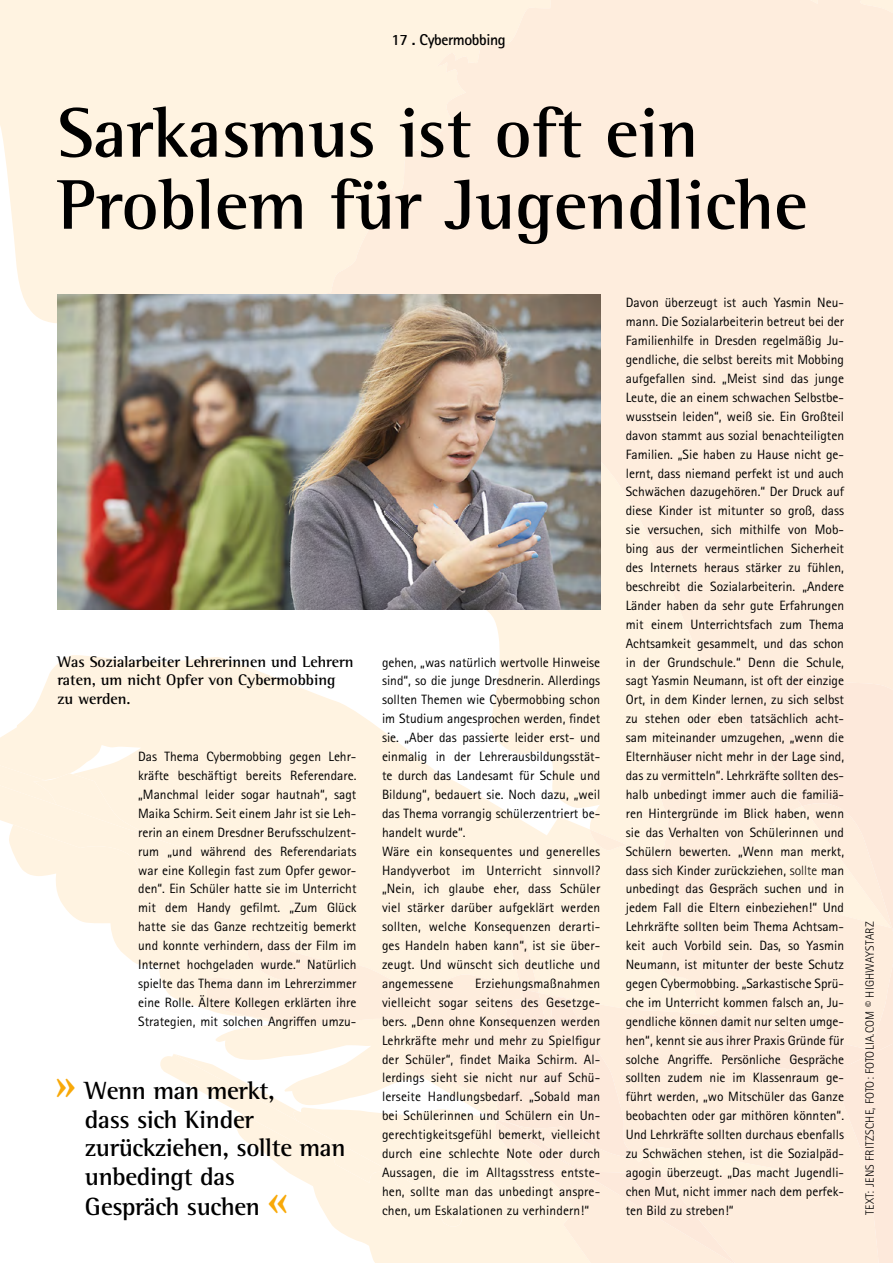
<style>
.page{position:relative;width:893px;height:1263px;background:#fff}
.page>*{position:absolute;margin:0;border:0;box-sizing:border-box;transform-origin:0 0}
.HZ-50{font:700 72px/72px "Rotis Semi Serif Std";color:#000}
.t1{font:700 25.5px/28.8px "Rotis Semi Serif Std";letter-spacing:-.015em;color:#000}
.Vorspann{font:700 15.75px/18.9px "Rotis Semi Serif Std";color:#000}
.t2{font:700 15.75px "Rotis Sans Serif Std";letter-spacing:-.025em;color:#000}
.GT{font:13.5px/18.9px "Rotis Sans Serif Std";color:#000;text-align:justify}
.GT_15{font:13.5px/18.9px "Rotis Sans Serif Std";letter-spacing:.01em;color:#000;text-align:justify}
.t3{font:300 12px "Rotis Sans Serif Std";letter-spacing:.02em;color:#000}
.s1{font-family:"Utopia";font-weight:600;font-size:45px;color:#f8a909}
.s2{font-weight:300}
</style>
<div class="page">
<div style="left:0;top:0;width:311px;height:323px;background:#fff3e1"></div>
<div style="left:311px;top:0;width:582px;height:655px;background:#feeddd"></div>
<svg style="left:34px;top:655px;width:859px;height:437px;fill:#fff3e1"></svg>
<svg style="left:202px;top:829px;width:293px;height:434px;fill:#fff3e1"></svg>
<div style="left:495px;top:676px;width:398px;height:587px;background:#feeddd"></div>
<div style="left:0;top:709px;width:272px;height:187px;background:#fff3e1"></div>
<img style="left:57px;top:295px;width:543px;height:315px">
<p class="t2" style="left:392px;top:30px;width:116px">17 . Cybermobbing</p>
<h1 class="HZ-50" style="left:57px;top:97px;width:752px">Sarkasmus ist oft ein<br>Problem für Jugendliche</h1>
<h2 class="Vorspann" style="left:57px;top:652px;width:298px">Was Sozialarbeiter Lehrerinnen und Lehrern raten, um nicht Opfer von Cybermobbing zu werden.</h2>
<p class="GT" style="left:138px;top:747px;width:220px">Das Thema Cybermobbing gegen Lehr&shy;kräfte beschäftigt bereits Referendare. „Manchmal leider sogar hautnah“, sagt Maika Schirm. Seit einem Jahr ist sie Leh&shy;rerin an einem Dresdner Berufsschulzent&shy;rum „und während des Referendariats war eine Kollegin fast zum Opfer gewor&shy;den“. Ein Schüler hatte sie im Unterricht mit dem Handy gefilmt. „Zum Glück hatte sie das Ganze rechtzeitig bemerkt und konnte verhindern, dass der Film im Internet hochgeladen wurde.“ Natürlich spielte das Thema dann im Lehrerzimmer eine Rolle. Ältere Kollegen erklärten ihre Strategien, mit solchen Angriffen umzu-</p>
<h2 class="t1" style="left:85px;top:1076px;width:262px;text-indent:-30px"><span class="s1">»</span> Wenn man merkt,<br>dass sich Kinder zurückziehen, sollte man unbedingt das<br>Gespräch suchen <span class="s1">«</span></h2>
<p class="GT" style="left:382px;top:653px;width:220px">gehen, „was natürlich wertvolle Hinweise sind“, so die junge Dresdnerin. Allerdings sollten Themen wie Cybermobbing schon im Studium angesprochen werden, findet sie. „Aber das passierte leider erst- und einmalig in der Lehrerausbildungsstät&shy;te durch das Landesamt für Schule und Bildung“, bedauert sie. Noch dazu, „weil das Thema vorrangig schülerzentriert be&shy;handelt wurde“.</p>
<p class="GT_15" style="left:382px;top:842px;width:220px">Wäre ein konsequentes und generelles Handyverbot im Unterricht sinnvoll? „Nein, ich glaube eher, dass Schüler viel stärker darüber aufgeklärt werden sollten, welche Konsequenzen derarti&shy;ges Handeln haben kann“, ist sie über&shy;zeugt. Und wünscht sich deutliche und angemessene</p>
<p class="GT_15" style="left:382px;top:974px;width:220px;text-indent:93px">Erziehungsmaßnahmen vielleicht sogar seitens des Gesetzge&shy;bers. „Denn ohne Konsequenzen werden Lehrkräfte mehr und mehr zu Spielfigur der Schüler“, findet Maika Schirm. Al&shy;lerdings sieht sie nicht nur auf Schü&shy;lerseite Handlungsbedarf. „Sobald man bei Schülerinnen und Schülern ein Un&shy;gerechtigkeitsgefühl bemerkt, vielleicht durch eine schlechte Note oder durch Aussagen, die im Alltagsstress entste&shy;hen, sollte man das unbedingt anspre&shy;chen, um Eskalationen zu verhindern!“</p>
<p class="GT" style="left:626px;top:293px;width:220px">Davon überzeugt ist auch Yasmin Neu&shy;mann. Die Sozialarbeiterin betreut bei der Familienhilfe in Dresden regelmäßig Ju&shy;gendliche, die selbst bereits mit Mobbing aufgefallen sind. „Meist sind das junge Leute, die an einem schwachen Selbstbe&shy;wusstsein leiden“, weiß sie. Ein Großteil davon stammt aus sozial benachteiligten Familien. „Sie haben zu Hause nicht ge&shy;lernt, dass niemand perfekt ist und auch Schwächen dazugehören.“ Der Druck auf diese Kinder ist mitunter so groß, dass sie versuchen, sich mithilfe von Mob&shy;bing aus der vermeintlichen Sicherheit des Internets heraus stärker zu fühlen, beschreibt die Sozialarbeiterin. „Andere Länder haben da sehr gute Erfahrungen mit einem Unterrichtsfach zum Thema Achtsamkeit gesammelt, und das schon in der Grundschule.“ Denn die Schule, sagt Yasmin Neumann, ist oft der einzige Ort, in dem Kinder lernen, zu sich selbst zu stehen oder eben tatsächlich acht&shy;sam miteinander umzugehen, „wenn die Elternhäuser nicht mehr in der Lage sind, das zu vermitteln“. Lehrkräfte sollten des&shy;halb unbedingt immer auch die familiä&shy;ren Hintergründe im Blick haben, wenn sie das Verhalten von Schülerinnen und Schülern bewerten. „Wenn man merkt, dass sich Kinder zurückziehen, <span class="s2">sollte</span> man unbedingt das Gespräch suchen und in jedem Fall die Eltern einbeziehen!“ Und Lehrkräfte sollten beim Thema Achtsam&shy;keit auch Vorbild sein. Das, so Yasmin Neumann, ist mitunter der beste Schutz gegen Cybermobbing. „Sarkastische Sprü&shy;che im Unterricht kommen falsch an, Ju&shy;gendliche können damit nur selten umge&shy;hen“, kennt sie aus ihrer Praxis Gründe für solche Angriffe. Persönliche Gespräche sollten zudem nie im Klassenraum ge&shy;führt werden, „wo Mitschüler das Ganze beobachten oder gar mithören könnten“.<br>Und Lehrkräfte sollten durchaus ebenfalls zu Schwächen stehen, ist die Sozialpäd&shy;agogin überzeugt. „Das macht Jugendli&shy;chen Mut, nicht immer nach dem perfek&shy;ten Bild zu streben!“</p>
<p class="t3" style="left:863px;top:1215px;width:295px;rotate:-90deg">TEXT: JENS FRITZSCHE, FOTO: FOTOLIA.COM © HIGHWAYSTARZ</p>
</div>
